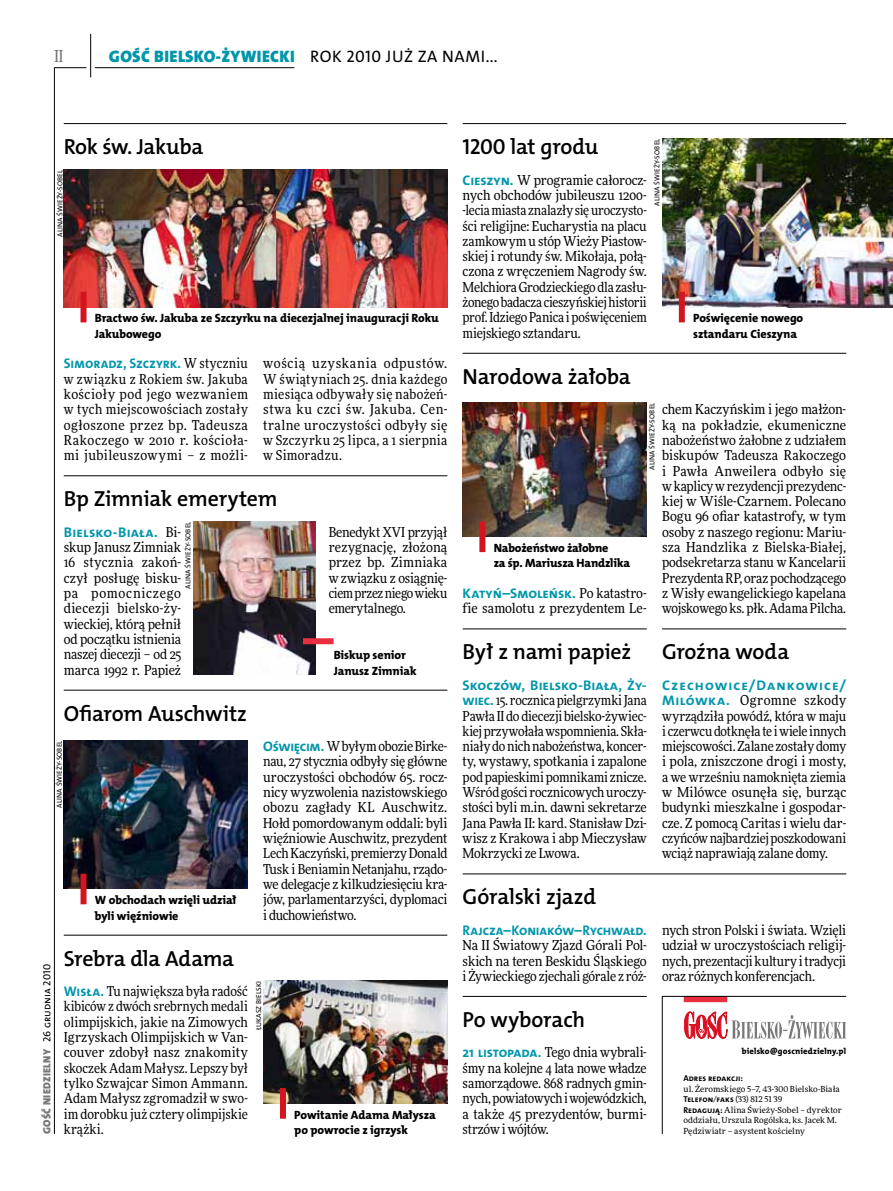
<style>
.page{position:relative;width:893px;height:1191px;background:#fff}
.page>*{position:absolute;margin:0;border:0;box-sizing:border-box;transform-origin:0 0}
.t1{font:21.9px "The Mix HP6 Se Bld";letter-spacing:-.01em;color:#000}
.t2{font:16.65px "The Mix HP9 Blk";letter-spacing:.02em;color:#0096aa}
.t3{font:16.65px "The Mix HP5 Plain";letter-spacing:.035em;color:#000}
.t4{font:500 16.5px "Freeday Narrow";color:#787779;scale:.9 1}
.t5{font:13.95px "The Mix HP7 Bld";letter-spacing:-.005em;color:#0096aa}
.t6{font:13.95px "The Mix HP7 Bld";letter-spacing:.07em;color:#0096aa}
.t7{font:13.65px/15.3px "Freeday Narrow News";letter-spacing:-.005em;color:#000;text-align:justify}
.t8{font:12px/15.3px "The Mix HP8 Ex Bld";letter-spacing:-.005em;color:#000}
.t9{font:10.5px "The Mix HP9 Blk";letter-spacing:.025em;color:#787779}
.t10{font:8.55px "The Mix HP8 Ex Bld";letter-spacing:.015em;color:#000}
.t11{font:8.55px "The Mix HP7 Bld";letter-spacing:.005em;color:#000}
.t12{font:8.4px/10.5px "Freeday News";letter-spacing:.01em;color:#000}
.t13{font:7.2px "The Mix HP5 Plain";letter-spacing:.015em;color:#000}
.s1{font-family:"Freeday Narrow News";font-size:13.65px;color:#000}
.s2{font-family:"The Mix HP7 Bld";font-size:13.95px;color:#0096aa}
.s3{font-family:"The Mix HP5 Plain";color:#000}
.s4{font-family:"The Mix HP7 Bld";font-size:8.55px}
</style>
<div class="page">
<hr style="left:54px;top:67px;width:1px;height:1067px;background:#000">
<hr style="left:90px;top:34px;width:1px;height:43px;background:#000">
<hr style="left:54px;top:67px;width:32px;height:1px;background:#000">
<hr style="left:95px;top:67px;width:199px;height:1px;background:#000">
<svg style="left:662px;top:996px;width:185px;height:138px"></svg>
<hr style="left:64px;top:123px;width:383px;height:1px;background:#000">
<hr style="left:64px;top:475px;width:383px;height:1px;background:#000">
<hr style="left:64px;top:690px;width:383px;height:1px;background:#000">
<hr style="left:463px;top:123px;width:383px;height:1px;background:#000">
<hr style="left:463px;top:353px;width:383px;height:1px;background:#000">
<hr style="left:463px;top:628px;width:184px;height:1px;background:#000">
<hr style="left:64px;top:935px;width:383px;height:1px;background:#000">
<hr style="left:662px;top:628px;width:184px;height:1px;background:#000">
<img style="left:64px;top:169px;width:383px;height:138px">
<div style="left:81px;top:292px;width:6px;height:30px;background:#d3151f"></div>
<img style="left:194px;top:521px;width:122px;height:153px">
<div style="left:303px;top:638px;width:31px;height:6px;background:#e92f3f"></div>
<img style="left:64px;top:741px;width:184px;height:148px">
<div style="left:81px;top:873px;width:6px;height:31px;background:#d3151f"></div>
<img style="left:263px;top:981px;width:184px;height:122px">
<img style="left:662px;top:139px;width:231px;height:168px">
<div style="left:679px;top:292px;width:6px;height:30px;background:#d3151f"></div>
<img style="left:463px;top:402px;width:184px;height:135px">
<div style="left:479px;top:521px;width:6px;height:31px;background:#d3151f"></div>
<hr style="left:463px;top:873px;width:383px;height:1px;background:#000">
<div style="left:280px;top:1088px;width:6px;height:30px;background:#d3151f"></div>
<hr style="left:463px;top:996px;width:184px;height:1px;background:#000">
<p class="t4" style="left:54px;top:46px;width:11px">II</p>
<p class="t2" style="left:109px;top:46px;width:187px">GOŚĆ BIELSKO-ŻYWIECKI</p>
<p class="t3" style="left:310px;top:46px;width:86px">ROK 2010 JUŻ</p>
<p class="t3" style="left:418px;top:46px;width:81px">ZA NAMI...</p>
<h1 class="t1" style="left:64px;top:132px;width:141px">Rok św. Jakuba</h1>
<p class="t13" style="left:55px;top:237px;width:69px;rotate:-90deg">ALINA ŚWIEŻY-SOBEL</p>
<p class="t8" style="left:95px;top:311px;width:345px">Bractwo św. Jakuba ze Szczyrku na diecezjalnej inauguracji Roku<br>Jakubowego</p>
<p class="t7" style="left:263px;top:356px;width:186px">wością uzyskania odpustów.<br>W świątyniach 25. dnia każdego miesiąca odbywały się nabożeń&shy;stwa ku czci św. Jakuba. Cen&shy;tralne uroczystości odbyły się w Szczyrku 25 lipca, a 1 sierpnia w Simoradzu.</p>
<h1 class="t1" style="left:64px;top:485px;width:215px">Bp Zimniak emerytem</h1>
<p class="t5" style="left:64px;top:523px;width:119px">Bielsko-Biała. <span class="s1">Bi-</span></p>
<p class="t7" style="left:64px;top:539px;width:119px">skup Janusz Zimniak 16 stycznia zakoń&shy;czył posługę bisku&shy;pa pomocniczego diecezji bielsko-ży&shy;wieckiej, którą pełnił od początku istnienia naszej diecezji – od 25 marca 1992 r. Papież</p>
<p class="t5" style="left:64px;top:355px;width:186px">Simoradz, Szczyrk. <span class="s1">W styczniu</span></p>
<p class="t7" style="left:64px;top:371px;width:186px">w związku z Rokiem św. Jakuba kościoły pod jego wezwaniem w tych miejscowościach zostały ogłoszone przez bp. Tadeusza Rakoczego w 2010 r. kościoła&shy;mi jubileuszowymi – z możli-</p>
<p class="t13" style="left:183px;top:589px;width:69px;rotate:-90deg">ALINA ŚWIEŻY-SOBEL</p>
<p class="t7" style="left:329px;top:524px;width:120px">Benedykt XVI przyjął rezygnację, złożoną przez bp. Zimniaka w związku z osiągnię&shy;ciem przez niego wieku emerytalnego.</p>
<p class="t8" style="left:334px;top:647px;width:84px">Biskup senior<br>Janusz Zimniak</p>
<h1 class="t1" style="left:64px;top:699px;width:185px">Ofiarom Auschwitz</h1>
<p class="t13" style="left:55px;top:807px;width:69px;rotate:-90deg">ALINA ŚWIEŻY-SOBEL</p>
<p class="t8" style="left:95px;top:892px;width:143px">W obchodach wzięli udział byli więźniowie</p>
<p class="t7" style="left:263px;top:738px;width:186px"><span class="s2">Oświęcim.</span> W byłym obozie Birke&shy;nau, 27 stycznia odbyły się główne uroczystości obchodów 65. rocz&shy;nicy wyzwolenia nazistowskiego obozu zagłady KL Auschwitz.<br>Hołd pomordowanym oddali: byli więźniowie Auschwitz, prezydent Lech Kaczyński, premierzy Donald Tusk i Beniamin Netanjahu, rządo&shy;we delegacje z kilkudziesięciu kra&shy;jów, parlamentarzyści, dyplomaci i duchowieństwo.</p>
<p class="t9" style="left:40px;top:1134px;width:171px;rotate:-90deg">GOŚĆ NIEDZIELNY <span class="s3">26 GRUDNIA 2010</span></p>
<h1 class="t1" style="left:64px;top:944px;width:172px">Srebra dla Adama</h1>
<p class="t7" style="left:64px;top:983px;width:186px"><span class="s2">Wisła.</span> Tu największa była radość kibiców z dwóch srebrnych medali olimpijskich, jakie na Zimowych Igrzyskach Olimpijskich w Van&shy;couver zdobył nasz znakomity skoczek Adam Małysz. Lepszy był tylko Szwajcar Simon Ammann.<br>Adam Małysz zgromadził w swo&shy;im dorobku już cztery olimpijskie krążki.</p>
<p class="t13" style="left:254px;top:1030px;width:51px;rotate:-90deg">ŁU KASZ BIELSKI</p>
<p class="t8" style="left:294px;top:1107px;width:143px">Powitanie Adama Małysza po powrocie z igrzysk</p>
<h1 class="t1" style="left:463px;top:132px;width:137px">1200 lat grodu</h1>
<p class="t7" style="left:463px;top:172px;width:186px"><span class="s2">Cieszyn.</span> W programie całorocz&shy;nych obchodów jubileuszu 1200- -lecia miasta znalazły się uroczysto&shy;ści religijne: Eucharystia na placu zamkowym u stóp Wieży Piastow&shy;skiej i rotundy św. Mikołaja, połą&shy;czona z wręczeniem Nagrody św.<br>Melchiora Grodzieckiego dla zasłu&shy;żonego badacza cieszyńskiej historii prof. Idziego Panica i poświęceniem miejskiego sztandaru.</p>
<h1 class="t1" style="left:463px;top:362px;width:170px">Narodowa żałoba</h1>
<p class="t13" style="left:652px;top:206px;width:69px;rotate:-90deg">ALINA ŚWIEŻY-SOBEL</p>
<p class="t8" style="left:693px;top:311px;width:112px">Poświęcenie nowego sztandaru Cieszyna</p>
<p class="t13" style="left:648px;top:470px;width:69px;rotate:-90deg">ALINA ŚWIEŻY-SOBEL</p>
<p class="t7" style="left:662px;top:401px;width:186px">chem Kaczyńskim i jego małżon&shy;ką na pokładzie, ekumeniczne nabożeństwo żałobne z udziałem biskupów Tadeusza Rakoczego i Pawła Anweilera odbyło się w kaplicy w rezydencji prezydenc&shy;kiej w Wiśle-Czarnem. Polecano Bogu 96 ofiar katastrofy, w tym osoby z naszego regionu: Mariu&shy;sza Handzlika z Bielska-Białej, podsekretarza stanu w Kancelarii Prezydenta RP, oraz pochodzącego z Wisły ewangelickiego kapelana wojskowego ks. płk. Adama Pilcha.</p>
<p class="t8" style="left:494px;top:540px;width:138px">Nabożeństwo żałobne<br>za śp. Mariusza Handzlika</p>
<p class="t5" style="left:463px;top:584px;width:186px">Katyń–Smoleńsk. <span class="s1">Po katastro-</span></p>
<p class="t7" style="left:463px;top:600px;width:186px">fie samolotu z prezydentem Le-</p>
<h1 class="t1" style="left:463px;top:638px;width:170px">Był z nami papież</h1>
<p class="t5" style="left:463px;top:676px;width:186px">Skoczów, Bielsko-Biała, Ży-</p>
<p class="t7" style="left:463px;top:692px;width:186px"><span class="s2">wiec.</span> 15. rocznica pielgrzymki Jana Pawła II do diecezji bielsko-żywiec&shy;kiej przywołała wspomnienia. Skła&shy;niały do nich nabożeństwa, koncer&shy;ty, wystawy, spotkania i zapalone pod papieskimi pomnikami znicze.<br>Wśród gości rocznicowych uroczy&shy;stości byli m.in. dawni sekretarze Jana Pawła II: kard. Stanisław Dzi&shy;wisz z Krakowa i abp Mieczysław Mokrzycki ze Lwowa.</p>
<h1 class="t1" style="left:463px;top:883px;width:135px">Góralski zjazd</h1>
<p class="t5" style="left:463px;top:921px;width:186px">Rajcza–Koniaków–Rychwałd.</p>
<p class="t7" style="left:463px;top:937px;width:186px">Na II Światowy Zjazd Górali Pol&shy;skich na teren Beskidu Śląskiego i Żywieckiego zjechali górale z róż-</p>
<h1 class="t1" style="left:463px;top:1005px;width:124px">Po wyborach</h1>
<p class="t7" style="left:463px;top:1044px;width:186px"><span class="s2">21 listopada.</span> Tego dnia wybrali&shy;śmy na kolejne 4 lata nowe władze samorządowe. 868 radnych gmin&shy;nych, powiatowych i wojewódzkich, a także 45 prezydentów, burmi&shy;strzów i wójtów.</p>
<h1 class="t1" style="left:662px;top:638px;width:129px">Groźna woda</h1>
<p class="t6" style="left:662px;top:676px;width:186px">Czechowice/Dankowice/</p>
<p class="t7" style="left:662px;top:692px;width:186px"><span class="s2">Milówka.</span> Ogromne szkody wyrządziła powódź, która w maju i czerwcu dotknęła te i wiele innych miejscowości. Zalane zostały domy i pola, zniszczone drogi i mosty, a we wrześniu namoknięta ziemia w Milówce osunęła się, burząc budynki mieszkalne i gospodar&shy;cze. Z pomocą Caritas i wielu dar&shy;czyńców najbardziej poszkodowani wciąż naprawiają zalane domy.</p>
<p class="t7" style="left:662px;top:922px;width:186px">nych stron Polski i świata. Wzięli udział w uroczystościach religij&shy;nych, prezentacji kultury i tradycji oraz różnych konferencjach.</p>
<p class="t10" style="left:742px;top:1045px;width:106px">bielsko@goscniedzielny.pl</p>
<p class="t11" style="left:683px;top:1073px;width:61px">Adres redakcji:</p>
<p class="t12" style="left:683px;top:1083px;width:160px">ul. Żeromskiego 5–7, 43-300 Bielsko-Biała <span class="s4">Telefon</span>/<span class="s4">faks</span> (33) 812 51 39<br><span class="s4">Redagują:</span> Alina Świeży-Sobel – dyrektor oddziału, Urszula Rogólska, ks. Jacek M.<br>Pędziwiatr – asystent kościelny</p>
</div>
